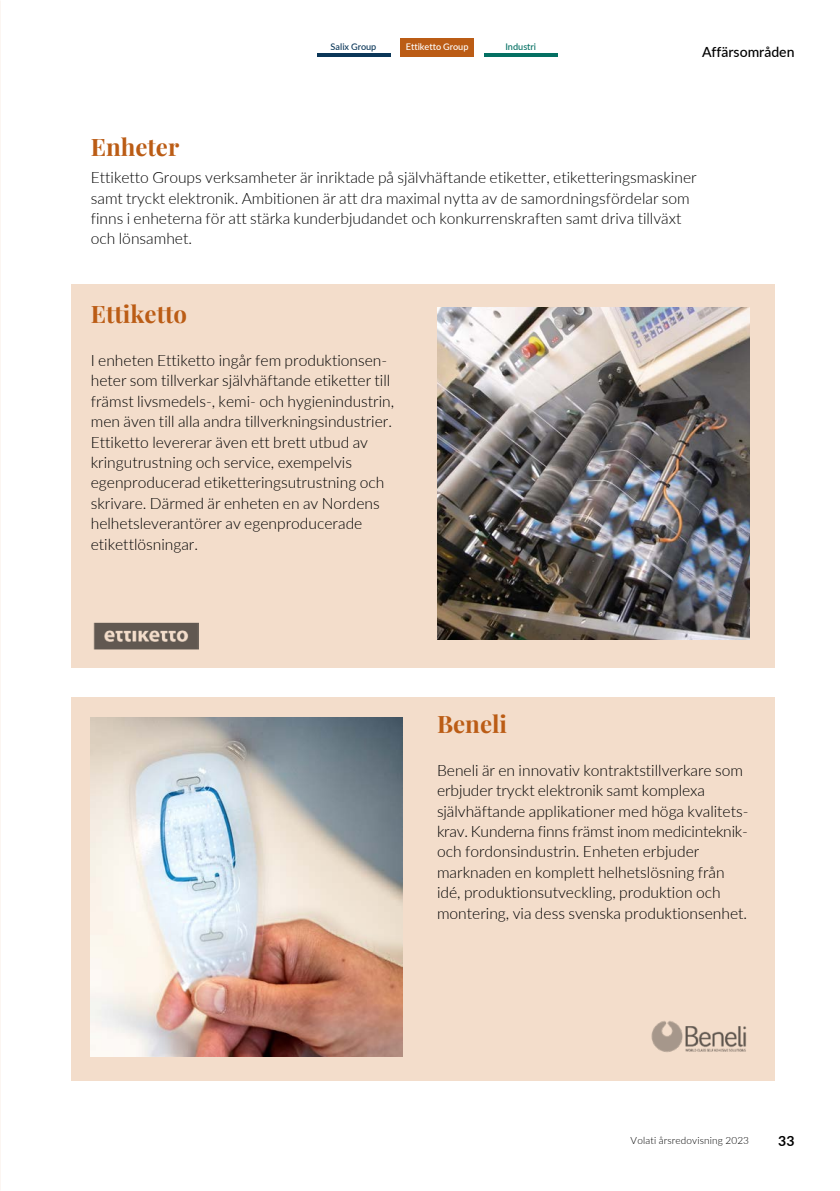
<style>
.page{position:relative;width:840px;height:1191px;background:#fff}
.page>*{position:absolute;margin:0;border:0;box-sizing:border-box;transform-origin:0 0}
.t1{font:700 24px "Playfair Display";color:#bb5c15}
.t2{font:300 15.6px/20.4px "Lato";color:#000}
.t3{font:500 14px "Lato";color:#000}
.t4{font:700 14px "Lato";color:#000}
.t5{font:300 10px "Lato";letter-spacing:.015em;color:#000}
.t6{font:500 9.2px "Lato";color:#fff}
.t7{font:500 9.2px "Lato";color:#0a3658}
.t8{font:500 9.2px "Lato";color:#047063}
</style>
<div class="page">
<div style="left:71px;top:284px;width:703px;height:384px;background:#f3ddcb"></div>
<hr style="left:484px;top:53px;width:73px;height:4px;background:#047063">
<hr style="left:317px;top:53px;width:73px;height:4px;background:#0a3658">
<div style="left:400px;top:39px;width:73px;height:18px;background:#bb5c15"></div>
<div style="left:71px;top:697px;width:703px;height:383px;background:#f3ddcb"></div>
<img style="left:437px;top:308px;width:311px;height:331px">
<img style="left:91px;top:718px;width:312px;height:338px">
<img style="left:651px;top:1021px;width:96px;height:31px">
<img style="left:94px;top:622px;width:105px;height:28px">
<h1 class="t1" style="left:91px;top:132px;width:90px">Enheter</h1>
<p class="t7" style="left:330px;top:40px;width:47px">Salix Group</p>
<p class="t6" style="left:405px;top:40px;width:64px">Ettiketto Group</p>
<p class="t8" style="left:505px;top:40px;width:32px">Industri</p>
<p class="t3" style="left:701px;top:42px;width:94px">Affärsområden</p>
<p class="t2" style="left:91px;top:167px;width:607px">Ettiketto Groups verksamheter är inriktade på självhäftande etiketter, etiketteringsmaskiner samt tryckt elektronik. Ambitionen är att dra maximal nytta av de samordningsfördelar som finns i enheterna för att stärka kunderbjudandet och konkurrenskraften samt driva tillväxt och lönsamhet.</p>
<h1 class="t1" style="left:91px;top:299px;width:98px">Ettiketto</h1>
<p class="t2" style="left:91px;top:349px;width:305px">I enheten Ettiketto ingår fem produktionsen&shy;heter som tillverkar självhäftande etiketter till främst livsmedels-, kemi- och hygienindustrin, men även till alla andra tillverkningsindustrier.<br>Ettiketto levererar även ett brett utbud av kringutrustning och service, exempelvis egenproducerad etiketteringsutrustning och skrivare. Därmed är enheten en av Nordens helhetsleverantörer av egenproducerade etikettlösningar.</p>
<h1 class="t1" style="left:437px;top:708px;width:72px">Beneli</h1>
<p class="t2" style="left:437px;top:759px;width:313px">Beneli är en innovativ kontraktstillverkare som erbjuder tryckt elektronik samt komplexa självhäftande applikationer med höga kvalitets&shy;krav. Kunderna finns främst inom medicinteknik&shy;och fordonsindustrin. Enheten erbjuder marknaden en komplett helhetslösning från idé, produktionsutveckling, produktion och montering, via dess svenska produktionsenhet.</p>
<p class="t5" style="left:630px;top:1133px;width:120px">Volati årsredovisning 2023</p>
<p class="t4" style="left:777px;top:1130px;width:18px">33</p>
</div>
